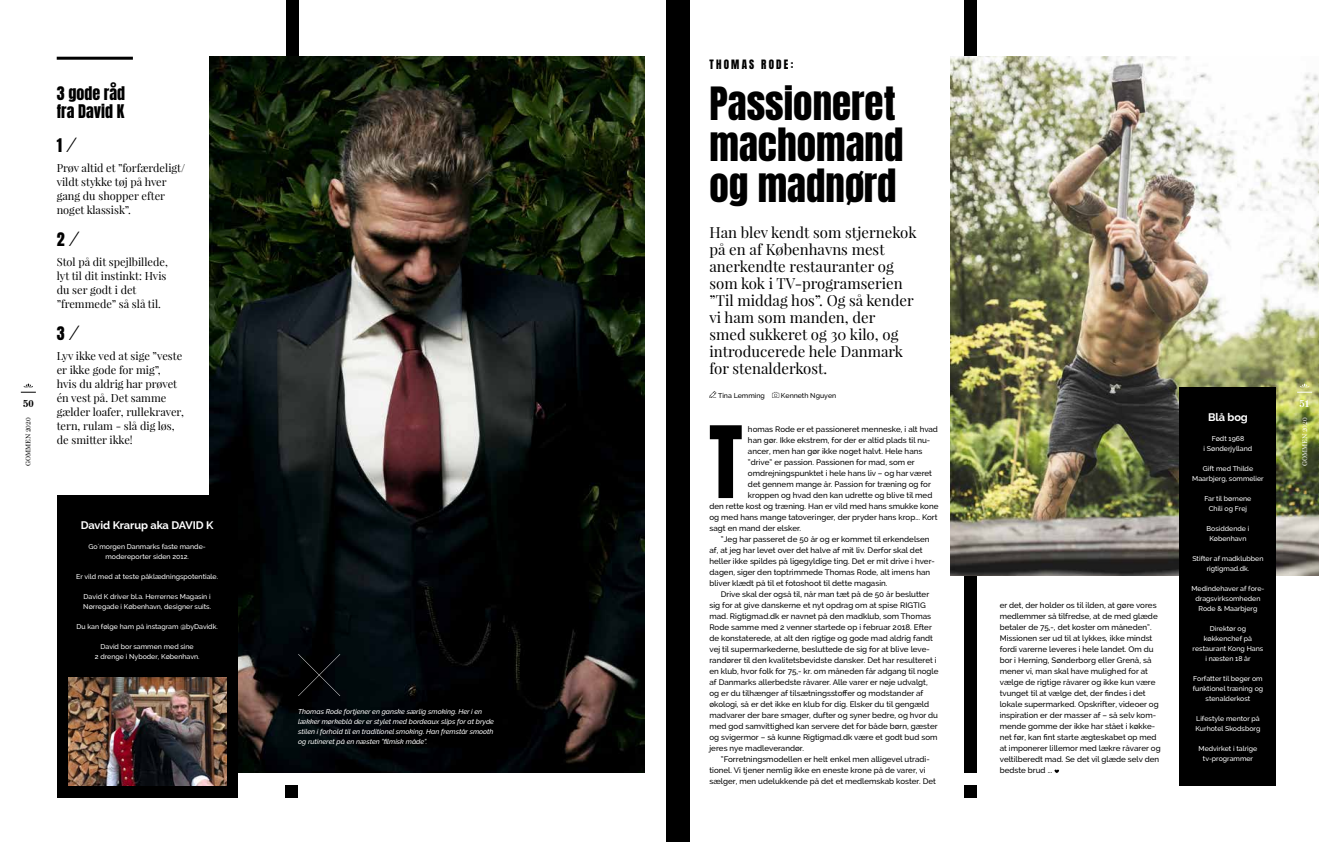
<style>
.page{position:relative;width:1333px;height:842px;background:#fff}
.page>*{position:absolute;margin:0;border:0;box-sizing:border-box;transform-origin:0 0}
.t1{font:84.7px "Anton";color:#000}
.t2{font:39px/41px "Anton";color:#000}
.t3{font:16px/18px "Anton";color:#000}
.t4{font:15px/17px "Playfair Display";color:#000}
.t5{font:11px/14px "Playfair Display";color:#000}
.t6{font:700 11px "Raleway";letter-spacing:-.01em;color:#fff}
.t7{font:11px "Anton";letter-spacing:.2em;color:#000}
.t8{font:700 10px "Century 725 BT";color:#fff}
.t9{font:700 10px "Century 725 BT";color:#000}
.t10{font:500 8px/11px "Raleway";color:#000}
.t11{font:500 7px/10px "Raleway";color:#fff;text-align:center}
.t12{font:italic 500 7px/10px "Raleway";color:#fff}
.t13{font:500 7px "Raleway";color:#000}
.t14{font:6.5px "Century";color:#fff}
.t15{font:6.5px "Century";color:#000}
.s1{font-family:"Raleway";font-weight:300;font-size:20px}
</style>
<div class="page">
<div style="left:286px;top:0;width:12px;height:237px;background:#000"></div>
<div style="left:964px;top:0;width:12px;height:772px;background:#000"></div>
<div style="left:666px;top:0;width:24px;height:842px;background:#000"></div>
<img style="left:210px;top:57px;width:434px;height:715px">
<div style="left:57px;top:495px;width:181px;height:303px;background:#000"></div>
<hr style="left:57px;top:57px;width:76px;height:3px;background:#000">
<img style="left:68px;top:677px;width:158px;height:108px">
<svg style="left:298px;top:654px;width:42px;height:42px;background:#07090b"></svg>
<div style="left:286px;top:785px;width:12px;height:13px;background:#000"></div>
<div style="left:964px;top:785px;width:12px;height:13px;background:#000"></div>
<svg style="left:709px;top:391px;width:7px;height:7px"></svg>
<svg style="left:772px;top:392px;width:7px;height:6px"></svg>
<svg style="left:1054px;top:769px;width:5px;height:4px"></svg>
<img style="left:950px;top:57px;width:368px;height:518px">
<div style="left:1179px;top:387px;width:97px;height:398px;background:#000"></div>
<svg style="left:1296px;top:383px;width:15px;height:10px"></svg>
<svg style="left:21px;top:383px;width:15px;height:10px"></svg>
<p class="t9" style="left:23px;top:397px;width:12px">50</p>
<p class="t15" style="left:23px;top:466px;width:50px;rotate:-90deg">GOMMEN 2020</p>
<h3 class="t3" style="left:57px;top:86px;width:70px">3 gode råd fra David K</h3>
<h3 class="t3" style="left:57px;top:138px;width:22px">1 <span class="s1">/</span></h3>
<h3 class="t5" style="left:57px;top:161px;width:130px">Prøv altid et ”forfærdeligt/ vildt stykke tøj på hver gang du shopper efter noget klassisk”.</h3>
<h3 class="t3" style="left:57px;top:232px;width:25px">2 <span class="s1">/</span></h3>
<h3 class="t5" style="left:57px;top:255px;width:113px">Stol på dit spejlbillede, lyt til dit instinkt: Hvis du ser godt i det ”fremmede” så slå til.</h3>
<h3 class="t3" style="left:57px;top:326px;width:25px">3 <span class="s1">/</span></h3>
<h3 class="t5" style="left:57px;top:349px;width:129px">Lyv ikke ved at sige ”veste er ikke gode for mig”,<br>hvis du aldrig har prøvet én vest på. Det samme gælder loafer, rullekraver, tern, rulam - slå dig løs, de smitter ikke!</h3>
<h3 class="t6" style="left:81px;top:519px;width:134px">David Krarup aka DAVID K</h3>
<p class="t11" style="left:89px;top:542px;width:119px">Go´morgen Danmarks faste mande&shy;modereporter siden 2012.</p>
<p class="t11" style="left:76px;top:572px;width:143px">Er vild med at teste påklædningspotentiale.</p>
<p class="t11" style="left:83px;top:592px;width:129px;text-align:left">David K driver bl.a. Herrernes Magasin i<br>Nørregade i København, designer suits.</p>
<p class="t11" style="left:76px;top:622px;width:143px">Du kan følge ham på instagram @byDavidk.</p>
<p class="t11" style="left:95px;top:642px;width:106px">David bor sammen med sine<br>2 drenge i Nyboder, København.</p>
<p class="t12" style="left:298px;top:707px;width:197px">Thomas Rode fortjener en ganske særlig smoking. Her i en lækker mørkeblå der er stylet med bordeaux slips for at bryde stilen i forhold til en traditionel smoking. Han fremstår smooth og rutineret på en næsten ”filmisk måde”.</p>
<h3 class="t7" style="left:709px;top:59px;width:85px">THOMAS RODE:</h3>
<h2 class="t2" style="left:709px;top:86px;width:195px">Passioneret machomand og madnørd</h2>
<h3 class="t4" style="left:709px;top:224px;width:208px">Han blev kendt som stjernekok på en af Københavns mest anerkendte restauranter og som kok i TV-programserien ”Til middag hos”. Og så kender vi ham som manden, der<br>smed sukkeret og 30 kilo, og introducerede hele Danmark for stenalderkost.</h3>
<p class="t13" style="left:718px;top:391px;width:48px">Tina Lemming</p>
<p class="t13" style="left:781px;top:391px;width:57px">Kenneth Nguyen</p>
<h1 class="t1" style="left:709px;top:419px;width:35px">T</h1>
<p class="t10" style="left:748px;top:424px;width:191px">homas Rode er et passioneret menneske, i alt hvad</p>
<p class="t10" style="left:748px;top:435px;width:184px">han gør. Ikke ekstrem, for der er altid plads til nu-</p>
<p class="t10" style="left:748px;top:446px;width:176px">ancer, men han gør ikke noget halvt. Hele hans</p>
<p class="t10" style="left:748px;top:457px;width:168px">”drive” er passion. Passionen for mad, som er</p>
<p class="t10" style="left:748px;top:468px;width:186px">omdrejningspunktet i hele hans liv – og har været</p>
<p class="t10" style="left:748px;top:479px;width:184px">det gennem mange år. Passion for træning og for</p>
<p class="t10" style="left:748px;top:490px;width:186px">kroppen og hvad den kan udrette og blive til med</p>
<p class="t10" style="left:709px;top:501px;width:230px">den rette kost og træning. Han er vild med hans smukke kone</p>
<p class="t10" style="left:709px;top:512px;width:229px">og med hans mange tatoveringer, der pryder hans krop... Kort</p>
<p class="t10" style="left:709px;top:523px;width:93px">sagt en mand der elsker.</p>
<p class="t10" style="left:720px;top:534px;width:210px">”Jeg har passeret de 50 år og er kommet til erkendelsen</p>
<p class="t10" style="left:709px;top:545px;width:214px">af, at jeg har levet over det halve af mit liv. Derfor skal det</p>
<p class="t10" style="left:709px;top:556px;width:227px">heller ikke spildes på ligegyldige ting. Det er mit drive i hver-</p>
<p class="t10" style="left:709px;top:567px;width:222px">dagen, siger den toptrimmede Thomas Rode, alt imens han</p>
<p class="t10" style="left:709px;top:578px;width:179px">bliver klædt på til et fotoshoot til dette magasin.</p>
<p class="t10" style="left:720px;top:589px;width:210px">Drive skal der også til, når man tæt på de 50 år beslutter</p>
<p class="t10" style="left:709px;top:600px;width:218px">sig for at give danskerne et nyt opdrag om at spise RIGTIG</p>
<p class="t10" style="left:709px;top:611px;width:223px">mad. Rigtigmad.dk er navnet på den madklub, som Thomas</p>
<p class="t10" style="left:709px;top:622px;width:224px">Rode samme med 2 venner startede op i februar 2018. Efter</p>
<p class="t10" style="left:709px;top:633px;width:225px">de konstaterede, at alt den rigtige og gode mad aldrig fandt</p>
<p class="t10" style="left:709px;top:644px;width:222px">vej til supermarkederne, besluttede de sig for at blive leve-</p>
<p class="t10" style="left:709px;top:655px;width:229px">randører til den kvalitetsbevidste dansker. Det har resulteret i</p>
<p class="t10" style="left:709px;top:666px;width:230px">en klub, hvor folk for 75,- kr. om måneden får adgang til nogle</p>
<p class="t10" style="left:709px;top:677px;width:220px">af Danmarks allerbedste råvarer. Alle varer er nøje udvalgt,</p>
<p class="t10" style="left:709px;top:688px;width:215px">og er du tilhænger af tilsætningsstoffer og modstander af</p>
<p class="t10" style="left:709px;top:699px;width:221px">økologi, så er det ikke en klub for dig. Elsker du til gengæld</p>
<p class="t10" style="left:709px;top:710px;width:230px">madvarer der bare smager, dufter og syner bedre, og hvor du</p>
<p class="t10" style="left:709px;top:721px;width:230px">med god samvittighed kan servere det for både børn, gæster</p>
<p class="t10" style="left:709px;top:732px;width:229px">og svigermor – så kunne Rigtigmad.dk være et godt bud som</p>
<p class="t10" style="left:709px;top:743px;width:96px">jeres nye madleverandør.</p>
<p class="t10" style="left:720px;top:754px;width:210px">”Forretningsmodellen er helt enkel men alligevel utradi-</p>
<p class="t10" style="left:709px;top:765px;width:217px">tionel. Vi tjener nemlig ikke en eneste krone på de varer, vi</p>
<p class="t10" style="left:709px;top:776px;width:228px">sælger, men udelukkende på det et medlemskab koster. Det</p>
<p class="t10" style="left:999px;top:600px;width:162px">er det, der holder os til ilden, at gøre vores medlemmer så tilfredse, at de med glæde betaler de 75,-, det koster om måneden”.<br>Missionen ser ud til at lykkes, ikke mindst fordi varerne leveres i hele landet. Om du bor i Herning, Sønderborg eller Grenå, så mener vi, man skal have mulighed for at vælge de rigtige råvarer og ikke kun være tvunget til at vælge det, der findes i det lokale supermarked. Opskrifter, videoer og inspiration er der masser af – så selv kom&shy;mende gomme der ikke har stået i køkke&shy;net før, kan fint starte ægteskabet op med at imponerer lillemor med lækre råvarer og veltilberedt mad. Se det vil glæde selv den bedste brud ...</p>
<h3 class="t6" style="left:1207px;top:410px;width:41px">Blå bog</h3>
<p class="t11" style="left:1203px;top:433px;width:50px">Født 1968<br>i Sønderjylland</p>
<p class="t11" style="left:1192px;top:463px;width:73px">Gift med Thilde<br>Maarbjerg, sommelier</p>
<p class="t11" style="left:1204px;top:493px;width:48px">Far til børnene<br>Chili og Frej</p>
<p class="t11" style="left:1206px;top:523px;width:44px">Bosiddende i<br>København</p>
<p class="t11" style="left:1192px;top:553px;width:73px">Stifter af madklubben rigtigmad.dk.</p>
<p class="t11" style="left:1191px;top:583px;width:75px">Medindehaver af fore&shy;dragsvirksomheden<br>Rode &amp; Maarbjerg</p>
<p class="t11" style="left:1192px;top:623px;width:72px">Direktør og køkkenchef på restaurant Kong Hans i næsten 18 år</p>
<p class="t11" style="left:1192px;top:673px;width:72px">Forfatter til bøger om funktionel træning og stenalderkost</p>
<p class="t11" style="left:1195px;top:713px;width:66px;text-align:left">Lifestyle mentor på<br>Kurhotel Skodsborg</p>
<p class="t11" style="left:1198px;top:743px;width:60px">Medvirket i talrige tv-programmer</p>
<p class="t8" style="left:1299px;top:397px;width:12px">51</p>
<p class="t14" style="left:1299px;top:466px;width:50px;rotate:-90deg">GOMMEN 2020</p>
</div>
